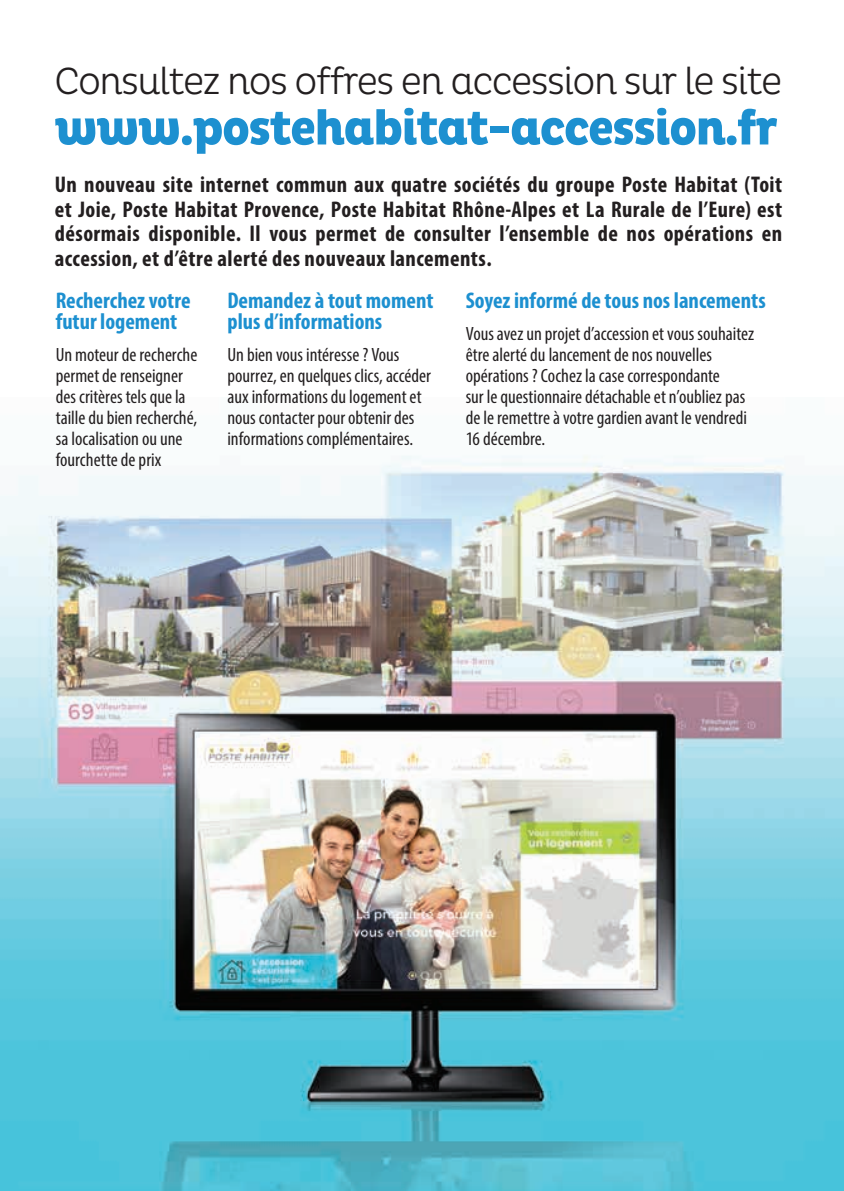
<style>
.page{position:relative;width:844px;height:1191px;background:#fff}
.page>*{position:absolute;margin:0;border:0;box-sizing:border-box;transform-origin:0 0}
.t1{font:800 49.7px "Pluto Cond";letter-spacing:-.04em;color:#1d90d0}
.t2{font:300 38.5px "Pluto Cond";letter-spacing:-.04em;color:#231f20}
.t3{font:700 condensed 22.75px/24.5px "Myriad Pro";letter-spacing:.02em;color:#231f20;text-align:justify}
.t4{font:700 condensed 22.75px/21px "Myriad Pro";color:#1d90d0}
.t5{font:condensed 19.25px/21px "Myriad Pro";color:#231f20}
</style>
<div class="page">
<img style="left:0;top:456px;width:843px;height:735px">
<h2 class="t2" style="left:54px;top:59px;width:729px">Consultez nos offres en accession sur le site</h2>
<h1 class="t1" style="left:54px;top:99px;width:724px">www.postehabitat-accession.fr</h1>
<p class="t3" style="left:55px;top:172px;width:728px">Un nouveau site internet commun aux quatre sociétés du groupe Poste Habitat (Toit et Joie, Poste Habitat Provence, Poste Habitat Rhône-Alpes et La Rurale de l’Eure) est désormais disponible. Il vous permet de consulter l’ensemble de nos opérations en accession, et d’être alerté des nouveaux lancements.</p>
<p class="t4" style="left:56px;top:290px;width:136px">Recherchez votre futur logement</p>
<p class="t5" style="left:56px;top:343px;width:143px">Un moteur de recherche permet de renseigner des critères tels que la taille du bien recherché, sa localisation ou une fourchette de prix</p>
<p class="t4" style="left:227px;top:290px;width:207px">Demandez à tout moment plus d’informations</p>
<p class="t5" style="left:227px;top:343px;width:205px">Un bien vous intéresse ? Vous pourrez, en quelques clics, accéder aux informations du logement et nous contacter pour obtenir des informations complémentaires.</p>
<p class="t4" style="left:465px;top:290px;width:301px">Soyez informé de tous nos lancements</p>
<p class="t5" style="left:465px;top:322px;width:290px">Vous avez un projet d’accession et vous souhaitez être alerté du lancement de nos nouvelles opérations ? Cochez la case correspondante<br>sur le questionnaire détachable et n’oubliez pas de le remettre à votre gardien avant le vendredi 16 décembre.</p>
</div>
